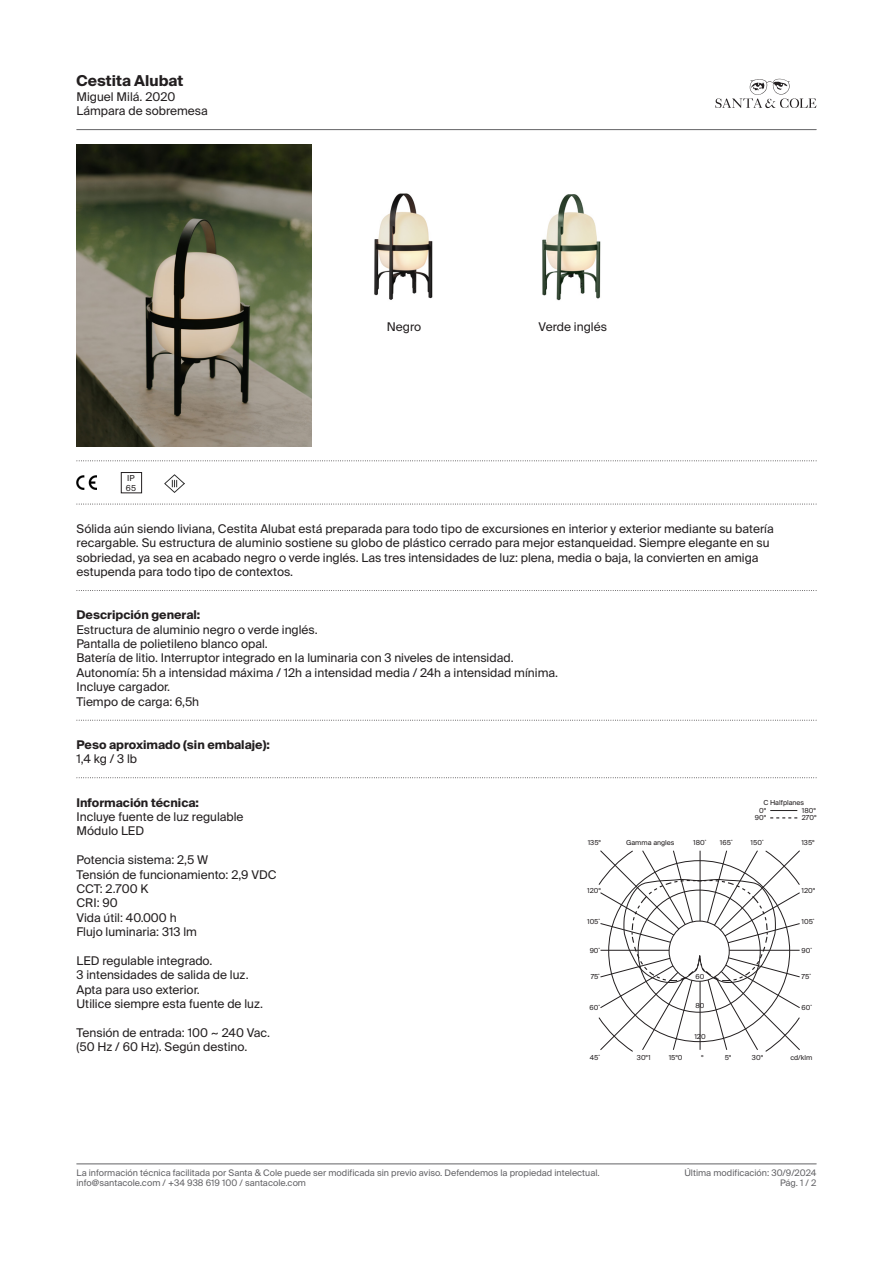
<style>
.page{position:relative;width:893px;height:1263px;background:#fff}
.page>*{position:absolute;margin:0;border:0;box-sizing:border-box;transform-origin:0 0}
.t1{font:700 15px "Suisse Intl";color:#231f20}
.t2{font:12px/14.4px "Suisse Intl";color:#231f20}
.t3{font:700 12px/14.4px "Suisse Intl";color:#231f20}
.t4{font:9px "Suisse Intl";color:#636366}
.t5{font:8.25px "Suisse Intl";color:#231f20}
.t6{font:7.5px/7.5px "Suisse BP Intl";color:#231f20;text-align:center}
.s1{font-weight:700}
.s2{font-weight:400}
</style>
<div class="page">
<svg style="left:715px;top:79px;width:101px;height:29px"></svg>
<hr style="left:77px;top:129px;width:739px;height:1px;background:#636366">
<hr style="left:77px;top:1163px;width:739px;height:1px;background:#636366">
<svg style="left:77px;top:460px;width:740px;height:1px"></svg>
<svg style="left:77px;top:504px;width:740px;height:1px"></svg>
<img style="left:77px;top:476px;width:19px;height:13px">
<div style="left:121px;top:472px;width:21px;height:21px;border:1px solid #231f20"></div>
<svg style="left:77px;top:777px;width:740px;height:1px"></svg>
<svg style="left:77px;top:590px;width:740px;height:1px"></svg>
<svg style="left:77px;top:720px;width:740px;height:1px"></svg>
<svg style="left:599px;top:850px;width:201px;height:201px"></svg>
<svg style="left:770px;top:817px;width:27px;height:1px"></svg>
<svg style="left:770px;top:810px;width:27px;height:1px"></svg>
<img style="left:77px;top:144px;width:234px;height:302px">
<img style="left:374px;top:193px;width:59px;height:107px">
<img style="left:542px;top:194px;width:59px;height:107px">
<img style="left:165px;top:474px;width:20px;height:19px">
<p class="t1" style="left:77px;top:72px;width:108px">Cestita Alubat</p>
<p class="t2" style="left:77px;top:89px;width:133px">Miguel Milá. 2020<br>Lámpara de sobremesa</p>
<p class="t5" style="left:127px;top:473px;width:9px">IP</p>
<p class="t5" style="left:126px;top:483px;width:12px">65</p>
<p class="t2" style="left:387px;top:320px;width:36px">Negro</p>
<p class="t2" style="left:539px;top:320px;width:70px">Verde inglés</p>
<p class="t2" style="left:77px;top:521px;width:699px">Sólida aún siendo liviana, Cestita Alubat está preparada para todo tipo de excursiones en interior y exterior mediante su batería recargable. Su estructura de aluminio sostiene su globo de plástico cerrado para mejor estanqueidad. Siempre elegante en su sobriedad, ya sea en acabado negro o verde inglés. Las tres intensidades de luz: plena, media o baja, la convierten en amiga estupenda para todo tipo de contextos.</p>
<p class="t2" style="left:77px;top:608px;width:483px"><span class="s1">Descripción general:<br></span>Estructura de aluminio negro o verde inglés.<br>Pantalla de polietileno blanco opal.<br>Batería de litio. Interruptor integrado en la luminaria con 3 niveles de intensidad.<br>Autonomía: 5h a intensidad máxima / 12h a intensidad media / 24h a intensidad mínima.<br>Incluye cargador.<br>Tiempo de carga: 6,5h</p>
<p class="t3" style="left:77px;top:737px;width:195px">Peso aproximado (sin embalaje):<br><span class="s2">1,4 kg / 3 lb</span></p>
<p class="t2" style="left:77px;top:795px;width:169px"><span class="s1">Información técnica:<br></span>Incluye fuente de luz regulable</p>
<p class="t2" style="left:77px;top:824px;width:69px">Módulo LED</p>
<p class="t2" style="left:77px;top:853px;width:133px">Potencia sistema: 2,5 W</p>
<p class="t2" style="left:77px;top:867px;width:202px">Tensión de funcionamiento: 2,9 VDC</p>
<p class="t2" style="left:77px;top:881px;width:73px">CCT: 2.700 K</p>
<p class="t2" style="left:77px;top:896px;width:43px">CRI: 90</p>
<p class="t2" style="left:77px;top:910px;width:102px">Vida útil: 40.000 h</p>
<p class="t2" style="left:77px;top:925px;width:122px">Flujo luminaria: 313 lm</p>
<p class="t2" style="left:77px;top:953px;width:137px">LED regulable integrado.</p>
<p class="t2" style="left:77px;top:968px;width:174px">3 intensidades de salida de luz.</p>
<p class="t2" style="left:77px;top:982px;width:125px">Apta para uso exterior.</p>
<p class="t2" style="left:77px;top:997px;width:188px">Utilice siempre esta fuente de luz.</p>
<p class="t2" style="left:77px;top:1025px;width:195px">Tensión de entrada: 100 ~ 240 Vac.</p>
<p class="t2" style="left:77px;top:1040px;width:172px">(50 Hz / 60 Hz). Según destino.</p>
<p class="t6" style="left:763px;top:799px;width:42px">C Halfplanes</p>
<p class="t6" style="left:755px;top:806px;width:13px">0º<br>90º</p>
<p class="t6" style="left:802px;top:806px;width:16px;text-align:left">180º<br>270º</p>
<p class="t6" style="left:588px;top:839px;width:15px">135º</p>
<p class="t6" style="left:751px;top:839px;width:14px">150˚</p>
<p class="t6" style="left:626px;top:839px;width:50px">Gamma angles</p>
<p class="t6" style="left:693px;top:839px;width:15px">180˚</p>
<p class="t6" style="left:720px;top:839px;width:14px">165˚</p>
<p class="t6" style="left:801px;top:839px;width:15px">135º</p>
<p class="t6" style="left:587px;top:886px;width:15px">120º</p>
<p class="t6" style="left:801px;top:886px;width:15px">120º</p>
<p class="t6" style="left:587px;top:917px;width:14px">105˚</p>
<p class="t6" style="left:801px;top:917px;width:14px">105˚</p>
<p class="t6" style="left:590px;top:946px;width:12px">90˚</p>
<p class="t6" style="left:801px;top:946px;width:12px">90˚</p>
<p class="t6" style="left:591px;top:973px;width:10px">75˚</p>
<p class="t6" style="left:590px;top:1004px;width:12px">60˚</p>
<p class="t6" style="left:696px;top:973px;width:10px">60</p>
<p class="t6" style="left:696px;top:1002px;width:10px">80</p>
<p class="t6" style="left:694px;top:1032px;width:13px">120</p>
<p class="t6" style="left:801px;top:973px;width:11px">75˚</p>
<p class="t6" style="left:801px;top:1004px;width:12px">60˚</p>
<p class="t6" style="left:590px;top:1054px;width:12px">45˚</p>
<p class="t6" style="left:637px;top:1054px;width:15px">30º1</p>
<p class="t6" style="left:669px;top:1054px;width:15px">15º0</p>
<p class="t6" style="left:701px;top:1054px;width:4px">º</p>
<p class="t6" style="left:725px;top:1054px;width:8px">5º</p>
<p class="t6" style="left:752px;top:1054px;width:13px">30º</p>
<p class="t6" style="left:790px;top:1054px;width:23px">cd/klm</p>
<p class="t4" style="left:77px;top:1167px;width:525px">La información técnica facilitada por Santa &amp; Cole puede ser modificada sin previo aviso. Defendemos la propiedad intelectual.</p>
<p class="t4" style="left:684px;top:1167px;width:134px">Última modificación: 30/9/2024</p>
<p class="t4" style="left:77px;top:1178px;width:231px">info@santacole.com / +34 938 619 100 / santacole.com</p>
<p class="t4" style="left:780px;top:1178px;width:38px">Pág. 1 / 2</p>
</div>
